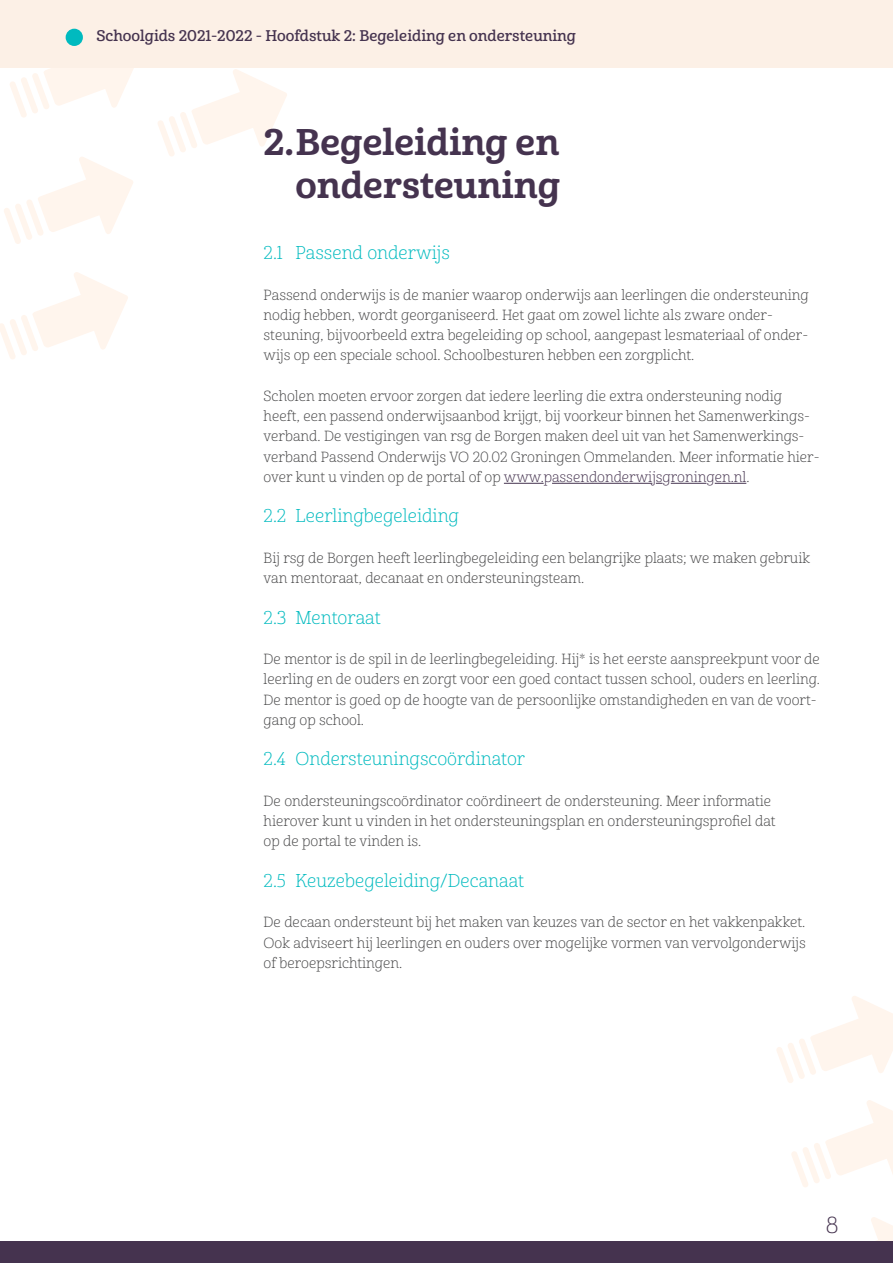
<style>
.page{position:relative;width:893px;height:1263px;background:#fff}
.page>*{position:absolute;margin:0;border:0;box-sizing:border-box;transform-origin:0 0}
.t1{font:36px/43.2px "Cabrito Nor Bol";color:#45334f;text-align:right}
.t2{font:22.5px "Cabrito Nor Lig";color:#45334f}
.t3{font:18px "Cabrito Nor Lig";color:#00babf}
.t4{font:15px "Cabrito Nor Dem";color:#45334f}
.t5{font:14.25px/20.2px "Cabrito Nor Lig";color:#464647}
.s1{color:#45334f}
</style>
<div class="page">
<svg style="left:0;top:272px;width:128px;height:87px"></svg>
<svg style="left:10px;top:68px;width:124px;height:50px"></svg>
<svg style="left:4px;top:157px;width:129px;height:87px"></svg>
<svg style="left:158px;top:69px;width:129px;height:87px"></svg>
<div style="left:0;top:0;width:893px;height:68px;background:#fcf0e6"></div>
<svg style="left:818px;top:1217px;width:75px;height:25px"></svg>
<svg style="left:776px;top:996px;width:117px;height:87px"></svg>
<svg style="left:791px;top:1100px;width:102px;height:87px"></svg>
<div style="left:66px;top:29px;width:17px;height:17px;background:#00babf;border-radius:50%"></div>
<div style="left:0;top:1242px;width:893px;height:21px;background:#45334f"></div>
<hr style="left:504px;top:483px;width:40px;height:1px;background:#45334f">
<hr style="left:552px;top:483px;width:100px;height:1px;background:#45334f">
<hr style="left:671px;top:483px;width:35px;height:1px;background:#45334f">
<hr style="left:715px;top:483px;width:31px;height:1px;background:#45334f">
<p class="t4" style="left:97px;top:27px;width:481px">Schoolgids 2021-2022 - Hoofdstuk 2: Begeleiding en ondersteuning</p>
<h1 class="t1" style="left:264px;top:121px;width:298px">2. Begeleiding en ondersteuning</h1>
<p class="t3" style="left:264px;top:242px;width:188px">2.1 Passend onderwijs</p>
<p class="t5" style="left:264px;top:285px;width:547px">Passend onderwijs is de manier waarop onderwijs aan leerlingen die ondersteuning nodig hebben, wordt georganiseerd. Het gaat om zowel lichte als zware onder&shy;steuning, bijvoorbeeld extra begeleiding op school, aangepast lesmateriaal of onder&shy;wijs op een speciale school. Schoolbesturen hebben een zorgplicht.</p>
<p class="t5" style="left:264px;top:386px;width:557px">Scholen moeten ervoor zorgen dat iedere leerling die extra ondersteuning nodig heeft, een passend onderwijsaanbod krijgt, bij voorkeur binnen het Samenwerkings&shy;verband. De vestigingen van rsg de Borgen maken deel uit van het Samenwerkings&shy;verband Passend Onderwijs VO 20.02 Groningen Ommelanden. Meer informatie hier&shy;over kunt u vinden op de portal of op <span class="s1">www.passendonderwijsgroningen.nl</span>.</p>
<p class="t3" style="left:264px;top:505px;width:197px">2.2 Leerlingbegeleiding</p>
<p class="t5" style="left:264px;top:548px;width:548px">Bij rsg de Borgen heeft leerlingbegeleiding een belangrijke plaats; we maken gebruik van mentoraat, decanaat en ondersteuningsteam.</p>
<p class="t3" style="left:264px;top:606px;width:118px">2.3 Mentoraat</p>
<p class="t5" style="left:264px;top:649px;width:558px">De mentor is de spil in de leerlingbegeleiding. Hij* is het eerste aanspreekpunt voor de leerling en de ouders en zorgt voor een goed contact tussen school, ouders en leerling.<br>De mentor is goed op de hoogte van de persoonlijke omstandigheden en van de voort&shy;gang op school.</p>
<p class="t3" style="left:264px;top:748px;width:263px">2.4 Ondersteuningscoördinator</p>
<p class="t5" style="left:264px;top:791px;width:513px">De ondersteuningscoördinator coördineert de ondersteuning. Meer informatie hierover kunt u vinden in het ondersteuningsplan en ondersteuningsprofiel dat op de portal te vinden is.</p>
<p class="t3" style="left:264px;top:870px;width:262px">2.5 Keuzebegeleiding/Decanaat</p>
<p class="t5" style="left:264px;top:913px;width:544px;text-align:justify">De decaan ondersteunt bij het maken van keuzes van de sector en het vakkenpakket.<br>Ook adviseert hij leerlingen en ouders over mogelijke vormen van vervolgonderwijs of beroepsrichtingen.</p>
<h2 class="t2" style="left:826px;top:1211px;width:14px">8</h2>
</div>
